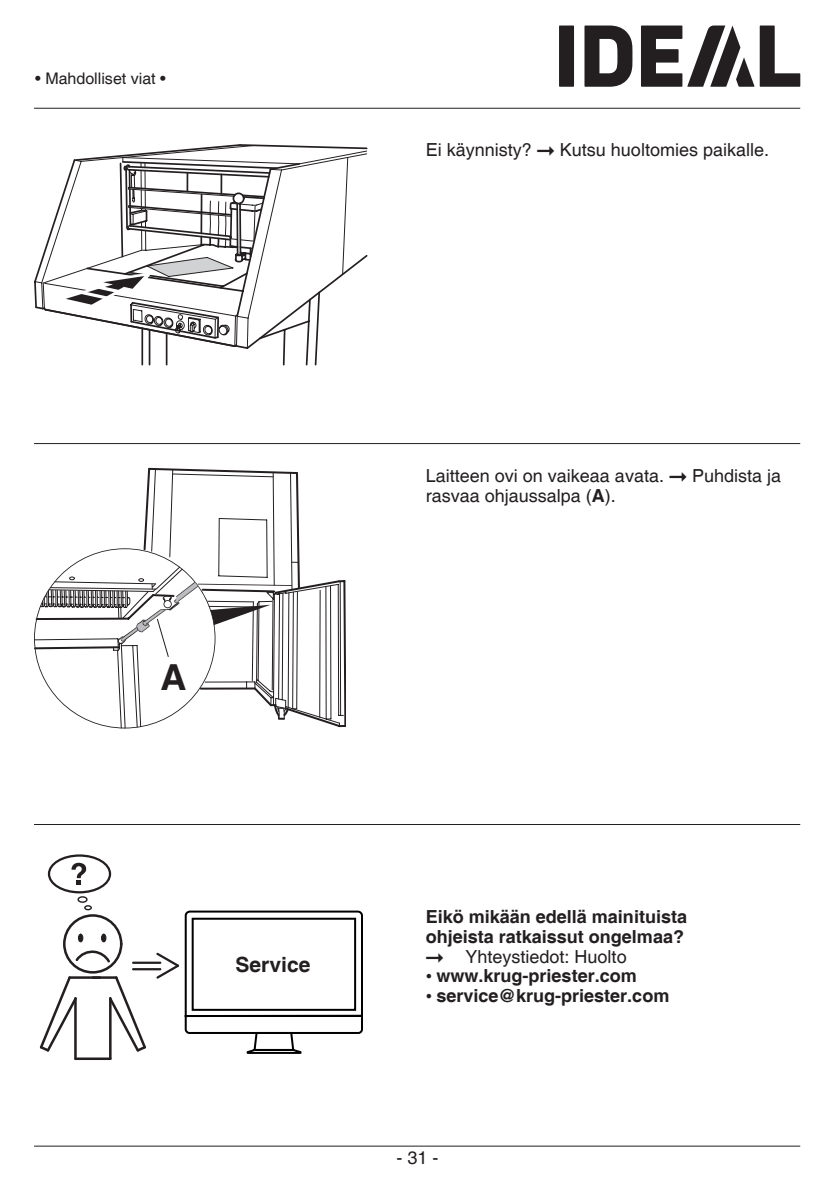
<style>
.page{position:relative;width:840px;height:1191px;background:#fff}
.page>*{position:absolute;margin:0;border:0;box-sizing:border-box;transform-origin:0 0}
.t1{font:700 35.8px "Helvetica";color:#231f20}
.t2{font:700 21px "Helvetica";color:#231f20}
.t3{font:18px "Helvetica";color:#231f20}
.t4{font:700 18px/19.6px "Helvetica";color:#231f20}
.t5{font:16px "Helvetica";color:#231f20}
.s1{font-weight:700}
.s2{font-family:"Times New Roman";font-weight:400}
</style>
<div class="page">
<hr style="left:34px;top:1145px;width:765px;height:1px;background:#231f20">
<hr style="left:34px;top:108px;width:765px;height:1px;background:#231f20">
<svg style="left:34px;top:468px;width:311px;height:260px"></svg>
<div style="left:152px;top:656px;width:42px;height:42px;background:#fff;border-radius:50%"></div>
<hr style="left:34px;top:443px;width:765px;height:1px;background:#231f20">
<hr style="left:34px;top:824px;width:765px;height:1px;background:#231f20">
<hr style="left:133px;top:961px;width:27px;height:3px;background:#231f20">
<hr style="left:133px;top:968px;width:27px;height:2px;background:#231f20">
<svg style="left:154px;top:910px;width:209px;height:144px"></svg>
<svg style="left:71px;top:862px;width:15px;height:22px"></svg>
<div style="left:48px;top:854px;width:63px;height:39px;border:2px solid #231f20;border-radius:50%"></div>
<div style="left:77px;top:896px;width:11px;height:7px;border:1px solid #231f20;border-radius:50%"></div>
<div style="left:84px;top:905px;width:8px;height:5px;border:1px solid #231f20;border-radius:50%"></div>
<hr style="left:93px;top:976px;width:23px;height:2px;background:#231f20">
<hr style="left:70px;top:976px;width:30px;height:2px;background:#231f20">
<svg style="left:39px;top:976px;width:40px;height:76px"></svg>
<hr style="left:74px;top:998px;width:3px;height:60px;background:#231f20">
<svg style="left:107px;top:976px;width:39px;height:77px"></svg>
<hr style="left:109px;top:998px;width:2px;height:60px;background:#231f20">
<hr style="left:75px;top:1057px;width:35px;height:3px;background:#231f20">
<svg style="left:101px;top:933px;width:5px;height:9px"></svg>
<svg style="left:78px;top:933px;width:5px;height:9px"></svg>
<div style="left:63px;top:914px;width:59px;height:59px;border:3px solid #231f20;border-radius:50%"></div>
<svg style="left:73px;top:950px;width:39px;height:14px"></svg>
<svg style="left:34px;top:144px;width:333px;height:221px"></svg>
<div style="left:558px;top:26px;width:15px;height:61px;background:#231f20"></div>
<svg style="left:584px;top:26px;width:49px;height:61px"></svg>
<svg style="left:641px;top:26px;width:158px;height:61px"></svg>
<p class="t5" style="left:35px;top:69px;width:132px">• Mahdolliset viat •</p>
<p class="t3" style="left:425px;top:140px;width:108px">Ei käynnisty?</p>
<p class="t3" style="left:559px;top:140px;width:211px">Kutsu huoltomies paikalle.</p>
<h1 class="t1" style="left:160px;top:655px;width:28px">A</h1>
<p class="t3" style="left:425px;top:466px;width:240px">Laitteen ovi on vaikeaa avata.</p>
<p class="t3" style="left:691px;top:466px;width:91px">Puhdista ja</p>
<p class="t3" style="left:425px;top:485px;width:192px">rasvaa ohjaussalpa (<span class="s1">A</span>).</p>
<p class="t2" style="left:235px;top:951px;width:76px">Service</p>
<p class="t4" style="left:425px;top:908px;width:263px">Eikö mikään edellä mainituista ohjeista ratkaissut ongelmaa?</p>
<p class="t3" style="left:465px;top:945px;width:163px">Yhteystiedot: Huolto</p>
<p class="t4" style="left:425px;top:967px;width:212px"><span class="s2">•</span> www.krug-priester.com</p>
<p class="t4" style="left:425px;top:986px;width:245px"><span class="s2">•</span> service@krug-priester.com</p>
<p class="t3" style="left:396px;top:1147px;width:44px">- 31 -</p>
</div>
